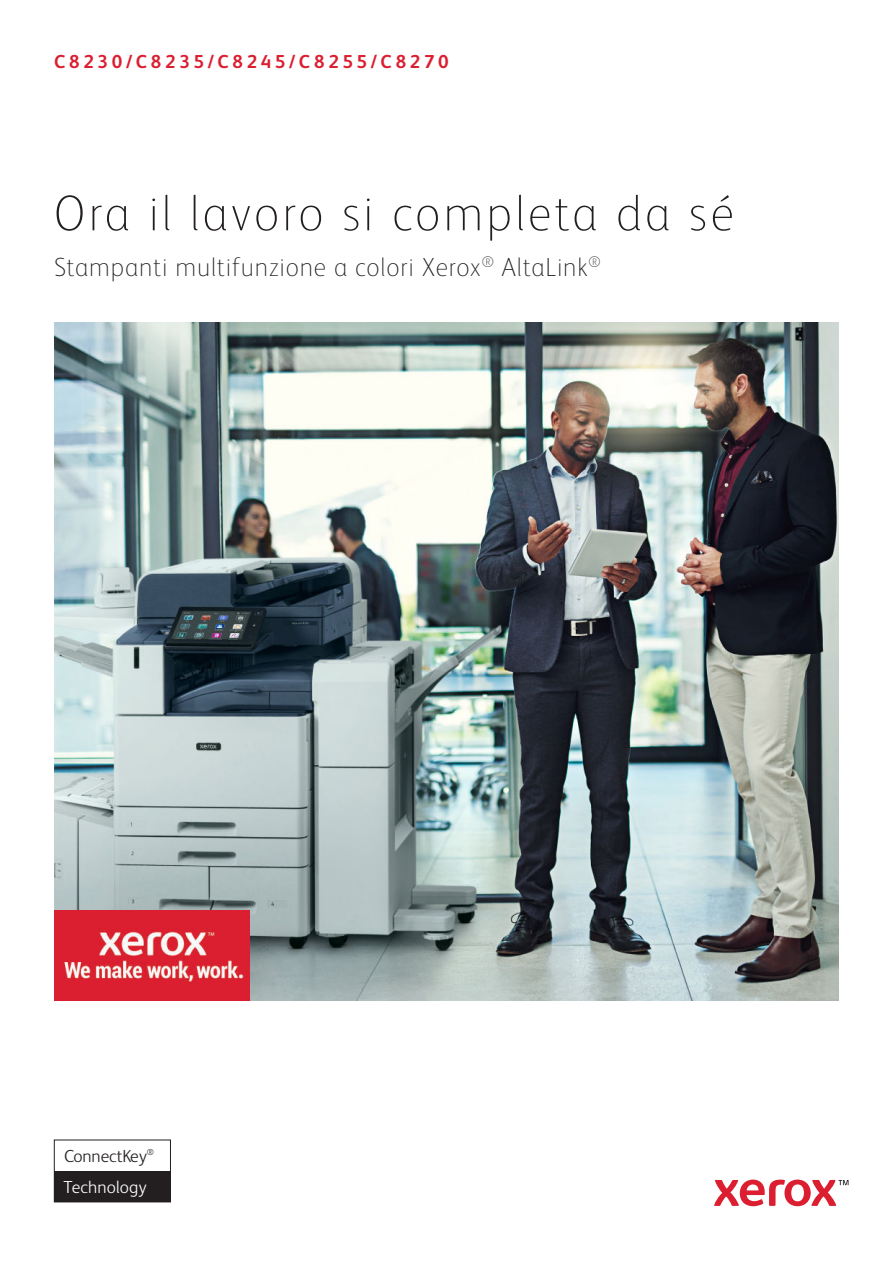
<style>
.page{position:relative;width:893px;height:1263px;background:#fff}
.page>*{position:absolute;margin:0;border:0;box-sizing:border-box;transform-origin:0 0}
.t1{font:100 50.25px "Xerox Sans";letter-spacing:.06em;color:#231f20}
.t2{font:100 26.25px "Xerox Sans";letter-spacing:.03em;color:#231f20}
.t3{font:700 18.75px "Xerox Sans";letter-spacing:.2em;color:#db1e30}
.t4{font:300 17.4px "Xerox Sans";letter-spacing:-.01em;color:#231f20}
.t5{font:300 17.4px "Xerox Sans";letter-spacing:.01em;color:#fff}
</style>
<div class="page">
<img style="left:54px;top:322px;width:785px;height:679px">
<svg style="left:714px;top:1179px;width:134px;height:27px"></svg>
<div style="left:54px;top:1140px;width:117px;height:62px;border:1px solid #231f20"></div>
<div style="left:54px;top:1171px;width:116px;height:31px;background:#231f20"></div>
<img style="left:54px;top:910px;width:196px;height:91px">
<p class="t3" style="left:54px;top:51px;width:396px">C8230/C8235/C8245/C8255/C8270</p>
<h1 class="t1" style="left:54px;top:194px;width:681px">Ora il lavoro si completa da sé</h1>
<p class="t2" style="left:54px;top:257px;width:548px">Stampanti multifunzione a colori Xerox<sup>®</sup> AltaLink<sup>®</sup></p>
<p class="t4" style="left:64px;top:1150px;width:91px">ConnectKey<sup>®</sup></p>
<p class="t5" style="left:64px;top:1180px;width:85px">Technology</p>
</div>
